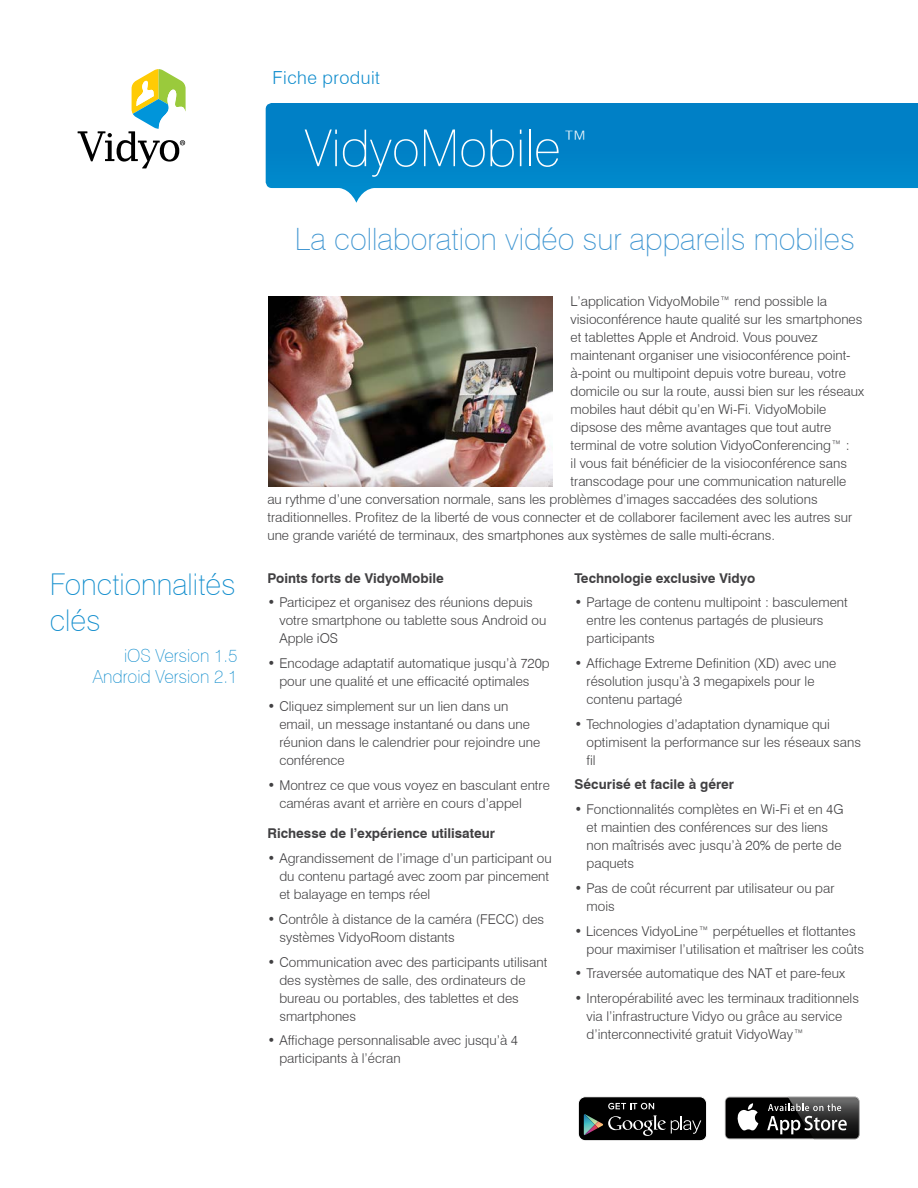
<style>
.page{position:relative;width:918px;height:1188px;background:#fff}
.page>*{position:absolute;margin:0;border:0;box-sizing:border-box;transform-origin:0 0}
.t1{font:100 51px "Swiss 721 BT";color:#fff}
.t2{font:100 30.75px "Swiss 721 BT";color:#3e95d1}
.t3{font:100 30px/36px "Swiss 721 BT";color:#118dcd}
.t4{font:100 18px/21px "Swiss 721 BT";color:#118dcd;text-align:right}
.t5{font:300 18px "Swiss 721 BT";letter-spacing:.025em;color:#118dcd}
.t6{font:300 13.5px/18px "Swiss 721 BT";color:#414042}
.t7{font:700 13.5px "Swiss 721 BT";color:#414042}
</style>
<div class="page">
<svg style="left:266px;top:103px;width:652px;height:100px;background:#2594cf"></svg>
<svg style="left:78px;top:69px;width:108px;height:99px"></svg>
<img style="left:268px;top:296px;width:285px;height:190px">
<div style="left:578px;top:1097px;width:129px;height:44px;background:#000;border-radius:7px"></div>
<div style="left:578px;top:1096px;width:129px;height:45px;border:1px solid #fff;border-radius:7px"></div>
<svg style="left:584px;top:1103px;width:117px;height:33px"></svg>
<svg style="left:725px;top:1097px;width:135px;height:42px"></svg>
<div style="left:726px;top:1098px;width:133px;height:40px;background:#000;border-radius:4px"></div>
<svg style="left:737px;top:1103px;width:21px;height:28px"></svg>
<img style="left:788px;top:1097px;width:72px;height:42px">
<img style="left:788px;top:1098px;width:71px;height:40px">
<svg style="left:767px;top:1104px;width:80px;height:30px"></svg>
<h3 class="t5" style="left:273px;top:67px;width:109px">Fiche produit</h3>
<h1 class="t1" style="left:305px;top:117px;width:287px">VidyoMobile<sup>™</sup></h1>
<h2 class="t2" style="left:295px;top:221px;width:562px">La collaboration vidéo sur appareils mobiles</h2>
<p class="t6" style="left:571px;top:292px;width:258px">L’application VidyoMobile™ rend possible la</p>
<p class="t6" style="left:571px;top:310px;width:293px">visioconférence haute qualité sur les smartphones</p>
<p class="t6" style="left:571px;top:328px;width:249px">et tablettes Apple et Android. Vous pouvez</p>
<p class="t6" style="left:571px;top:346px;width:282px">maintenant organiser une visioconférence point-</p>
<p class="t6" style="left:571px;top:364px;width:277px">à-point ou multipoint depuis votre bureau, votre</p>
<p class="t6" style="left:571px;top:382px;width:295px">domicile ou sur la route, aussi bien sur les réseaux</p>
<p class="t6" style="left:571px;top:400px;width:257px">mobiles haut débit qu’en Wi-Fi. VidyoMobile</p>
<p class="t6" style="left:571px;top:418px;width:262px">dipsose des même avantages que tout autre</p>
<p class="t6" style="left:571px;top:436px;width:281px">terminal de votre solution VidyoConferencing™ :</p>
<p class="t6" style="left:571px;top:454px;width:278px">il vous fait bénéficier de la visioconférence sans</p>
<p class="t6" style="left:571px;top:472px;width:277px">transcodage pour une communication naturelle</p>
<p class="t6" style="left:267px;top:490px;width:552px">au rythme d’une conversation normale, sans les problèmes d’images saccadées des solutions</p>
<p class="t6" style="left:267px;top:508px;width:586px">traditionnelles. Profitez de la liberté de vous connecter et de collaborer facilement avec les autres sur</p>
<p class="t6" style="left:267px;top:526px;width:509px">une grande variété de terminaux, des smartphones aux systèmes de salle multi-écrans.</p>
<h3 class="t3" style="left:50px;top:566px;width:187px">Fonctionnalités clés</h3>
<p class="t7" style="left:267px;top:570px;width:178px">Points forts de VidyoMobile</p>
<p class="t6" style="left:279px;top:593px;width:268px;text-indent:-12px">• Participez et organisez des réunions depuis votre smartphone ou tablette sous Android ou<br>Apple iOS</p>
<p class="t6" style="left:279px;top:654px;width:272px;text-indent:-12px">• Encodage adaptatif automatique jusqu’à 720p pour une qualité et une efficacité optimales</p>
<p class="t6" style="left:279px;top:697px;width:262px;text-indent:-12px">• Cliquez simplement sur un lien dans un email, un message instantané ou dans une réunion dans le calendrier pour rejoindre une conférence</p>
<p class="t6" style="left:279px;top:776px;width:272px;text-indent:-12px">• Montrez ce que vous voyez en basculant entre caméras avant et arrière en cours d’appel</p>
<p class="t7" style="left:267px;top:825px;width:229px">Richesse de l’expérience utilisateur</p>
<p class="t6" style="left:279px;top:849px;width:274px;text-indent:-12px">• Agrandissement de l’image d’un participant ou du contenu partagé avec zoom par pincement et balayage en temps réel</p>
<p class="t6" style="left:279px;top:910px;width:266px;text-indent:-12px">• Contrôle à distance de la caméra (FECC) des systèmes VidyoRoom distants</p>
<p class="t6" style="left:279px;top:953px;width:269px;text-indent:-12px">• Communication avec des participants utilisant des systèmes de salle, des ordinateurs de bureau ou portables, des tablettes et des smartphones</p>
<p class="t6" style="left:279px;top:1031px;width:240px;text-indent:-12px">• Affichage personnalisable avec jusqu’à 4 participants à l’écran</p>
<h3 class="t4" style="left:93px;top:645px;width:146px">iOS Version 1.5<br>Android Version 2.1</h3>
<p class="t7" style="left:575px;top:570px;width:182px">Technologie exclusive Vidyo</p>
<p class="t6" style="left:587px;top:593px;width:263px;text-indent:-12px">• Partage de contenu multipoint : basculement entre les contenus partagés de plusieurs participants</p>
<p class="t6" style="left:587px;top:654px;width:251px;text-indent:-12px">• Affichage Extreme Definition (XD) avec une résolution jusqu’à 3 megapixels pour le contenu partagé</p>
<p class="t6" style="left:587px;top:715px;width:276px;text-indent:-12px">• Technologies d’adaptation dynamique qui optimisent la performance sur les réseaux sans fil</p>
<p class="t7" style="left:575px;top:776px;width:161px">Sécurisé et facile à gérer</p>
<p class="t6" style="left:587px;top:800px;width:258px;text-indent:-12px">• Fonctionnalités complètes en Wi-Fi et en 4G et maintien des conférences sur des liens non maîtrisés avec jusqu’à 20% de perte de paquets</p>
<p class="t6" style="left:587px;top:879px;width:249px;text-indent:-12px">• Pas de coût récurrent par utilisateur ou par mois</p>
<p class="t6" style="left:587px;top:922px;width:279px;text-indent:-12px">• Licences VidyoLine™ perpétuelles et flottantes pour maximiser l’utilisation et maîtriser les coûts</p>
<p class="t6" style="left:575px;top:965px;width:272px">• Traversée automatique des NAT et pare-feux</p>
<p class="t6" style="left:587px;top:989px;width:274px;text-indent:-12px">• Interopérabilité avec les terminaux traditionnels via l’infrastructure Vidyo ou grâce au service d’interconnectivité gratuit VidyoWay™</p>
</div>
